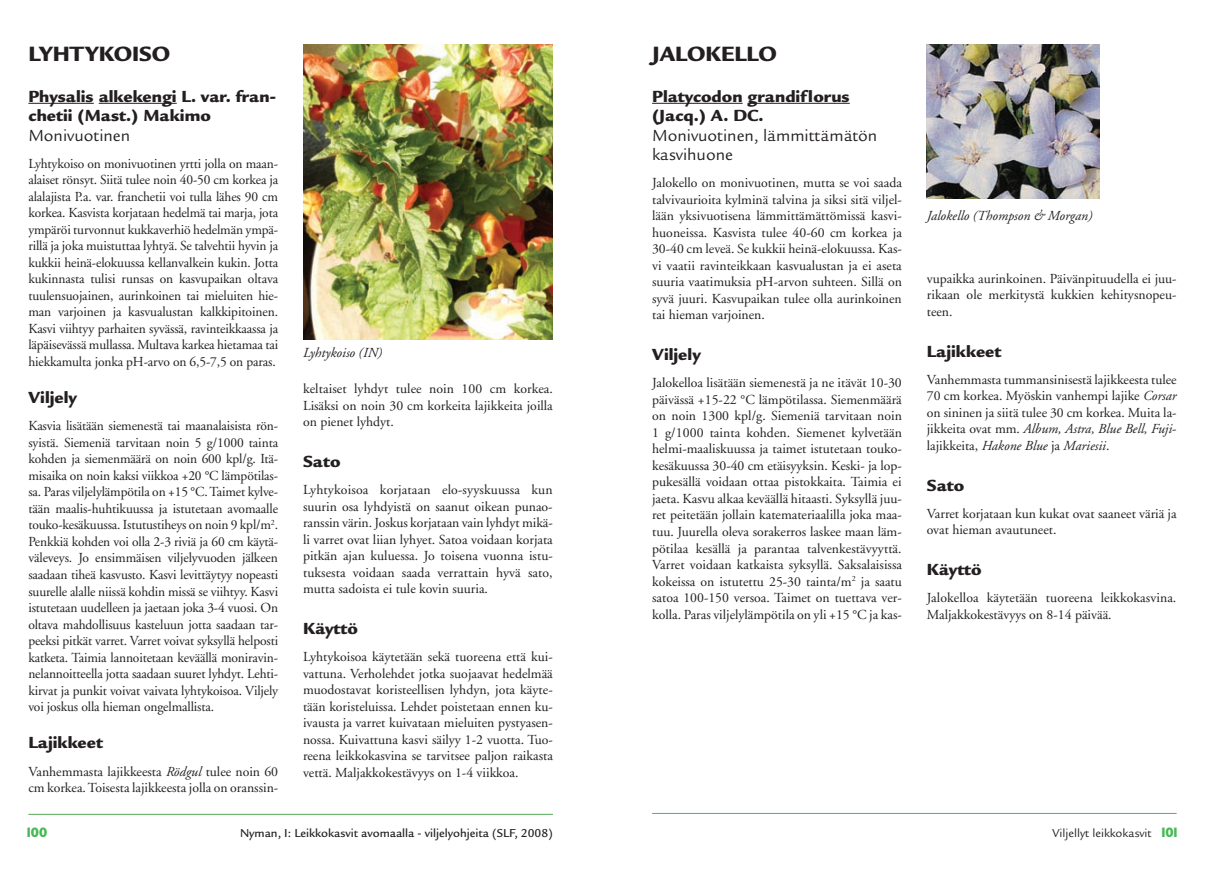
<style>
.page{position:relative;width:1205px;height:869px;background:#fff}
.page>*{position:absolute;margin:0;border:0;box-sizing:border-box;transform-origin:0 0}
.t1{font:900 22.5px "Legacy Sans";color:#231f20}
.t2{font:900 17.5px/19.5px "Legacy Sans";color:#231f20}
.t3{font:17.5px/19.5px "Legacy Sans";color:#231f20}
.t4{font:13.75px/16.5px "Adobe Garamond";color:#231f20;text-align:justify}
.t5{font:italic 13.75px "Adobe Garamond";color:#231f20}
.t6{font:700 condensed 13.75px "Humanist 521 BT Xtra";color:#49b857}
.t7{font:500 12.5px "Legacy Sans";color:#231f20}
.t8{font:12.5px "Legacy Sans";color:#231f20}
.s1{font-style:italic}
.s2{font-family:"Humanist 521 BT Xtra";font-weight:700;font-stretch:condensed;font-size:13.75px;color:#49b857}
</style>
<div class="page">
<hr style="left:28px;top:813px;width:525px;height:1px;background:#52aa54">
<hr style="left:652px;top:812px;width:524px;height:1px;background:#49b857">
<hr style="left:28px;top:103px;width:66px;height:1px;background:#231f20">
<hr style="left:99px;top:103px;width:78px;height:1px;background:#231f20">
<img style="left:303px;top:44px;width:250px;height:295px">
<hr style="left:652px;top:103px;width:90px;height:1px;background:#231f20">
<hr style="left:747px;top:103px;width:103px;height:1px;background:#231f20">
<img style="left:927px;top:44px;width:173px;height:154px">
<h1 class="t1" style="left:28px;top:40px;width:144px">LYHTYKOISO</h1>
<p class="t2" style="left:28px;top:86px;width:249px">Physalis alkekengi L. var. fran&shy;chetii (Mast.) Makimo</p>
<p class="t3" style="left:28px;top:125px;width:103px">Monivuotinen</p>
<p class="t4" style="left:28px;top:155px;width:251px">Lyhtykoiso on monivuotinen yrtti jolla on maan&shy;alaiset rönsyt. Siitä tulee noin 40-50 cm korkea ja alalajista P.a. var. franchetii voi tulla lähes 90 cm korkea. Kasvista korjataan hedelmä tai marja, jota ympäröi turvonnut kukkaverhiö hedelmän ympä&shy;rillä ja joka muistuttaa lyhtyä. Se talvehtii hyvin ja kukkii heinä-elokuussa kellanvalkein kukin. Jotta kukinnasta tulisi runsas on kasvupaikan oltava tuulensuojainen, aurinkoinen tai mieluiten hie&shy;man varjoinen ja kasvualustan kalkkipitoinen.<br>Kasvi viihtyy parhaiten syvässä, ravinteikkaassa ja läpäisevässä mullassa. Multava karkea hietamaa tai hiekkamulta jonka pH-arvo on 6,5-7,5 on paras.</p>
<p class="t2" style="left:28px;top:387px;width:50px">Viljely</p>
<p class="t4" style="left:28px;top:418px;width:251px">Kasvia lisätään siemenestä tai maanalaisista rön&shy;syistä. Siemeniä tarvitaan noin 5 g/1000 tainta kohden ja siemenmäärä on noin 600 kpl/g. Itä&shy;misaika on noin kaksi viikkoa +20 °C lämpötilas&shy;sa. Paras viljelylämpötila on +15 °C. Taimet kylve&shy;tään maalis-huhtikuussa ja istutetaan avomaalle touko-kesäkuussa. Istutustiheys on noin 9 kpl/m<sup>2</sup>.<br>Penkkiä kohden voi olla 2-3 riviä ja 60 cm käytä&shy;väleveys. Jo ensimmäisen viljelyvuoden jälkeen saadaan tiheä kasvusto. Kasvi levittäytyy nopeasti suurelle alalle niissä kohdin missä se viihtyy. Kasvi istutetaan uudelleen ja jaetaan joka 3-4 vuosi. On oltava mahdollisuus kasteluun jotta saadaan tar&shy;peeksi pitkät varret. Varret voivat syksyllä helposti katketa. Taimia lannoitetaan keväällä moniravin&shy;nelannoitteella jotta saadaan suuret lyhdyt. Lehti&shy;kirvat ja punkit voivat vaivata lyhtykoisoa. Viljely voi joskus olla hieman ongelmallista.</p>
<p class="t2" style="left:28px;top:732px;width:76px">Lajikkeet</p>
<p class="t4" style="left:28px;top:763px;width:251px">Vanhemmasta lajikkeesta <span class="s1">Rödgul</span> tulee noin 60 cm korkea. Toisesta lajikkeesta jolla on oranssin-</p>
<p class="t5" style="left:303px;top:345px;width:81px">Lyhtykoiso (IN)</p>
<p class="t4" style="left:303px;top:380px;width:251px">keltaiset lyhdyt tulee noin 100 cm korkea.<br>Lisäksi on noin 30 cm korkeita lajikkeita joilla on pienet lyhdyt.</p>
<p class="t2" style="left:303px;top:451px;width:39px">Sato</p>
<p class="t4" style="left:303px;top:481px;width:251px">Lyhtykoisoa korjataan elo-syyskuussa kun suurin osa lyhdyistä on saanut oikean punao&shy;ranssin värin. Joskus korjataan vain lyhdyt mikä&shy;li varret ovat liian lyhyet. Satoa voidaan korjata pitkän ajan kuluessa. Jo toisena vuonna istu&shy;tuksesta voidaan saada verrattain hyvä sato, mutta sadoista ei tule kovin suuria.</p>
<p class="t2" style="left:303px;top:618px;width:56px">Käyttö</p>
<p class="t4" style="left:303px;top:648px;width:251px">Lyhtykoisoa käytetään sekä tuoreena että kui&shy;vattuna. Verholehdet jotka suojaavat hedelmää muodostavat koristeellisen lyhdyn, jota käyte&shy;tään koristeluissa. Lehdet poistetaan ennen ku&shy;ivausta ja varret kuivataan mieluiten pystyasen&shy;nossa. Kuivattuna kasvi säilyy 1-2 vuotta. Tuo&shy;reena leikkokasvina se tarvitsee paljon raikasta vettä. Maljakkokestävyys on 1-4 viikkoa.</p>
<h1 class="t1" style="left:652px;top:40px;width:126px">JALOKELLO</h1>
<p class="t2" style="left:652px;top:86px;width:199px">Platycodon grandiflorus (Jacq.) A. DC.</p>
<p class="t3" style="left:652px;top:125px;width:227px">Monivuotinen, lämmittämätön kasvihuone</p>
<p class="t4" style="left:652px;top:175px;width:251px">Jalokello on monivuotinen, mutta se voi saada talvivaurioita kylminä talvina ja siksi sitä viljel&shy;lään yksivuotisena lämmittämättömissä kasvi&shy;huoneissa. Kasvista tulee 40-60 cm korkea ja 30-40 cm leveä. Se kukkii heinä-elokuussa. Kas&shy;vi vaatii ravinteikkaan kasvualustan ja ei aseta suuria vaatimuksia pH-arvon suhteen. Sillä on syvä juuri. Kasvupaikan tulee olla aurinkoinen tai hieman varjoinen.</p>
<p class="t2" style="left:652px;top:344px;width:50px">Viljely</p>
<p class="t4" style="left:652px;top:375px;width:251px">Jalokelloa lisätään siemenestä ja ne itävät 10-30 päivässä +15-22 °C lämpötilassa. Siemenmäärä on noin 1300 kpl/g. Siemeniä tarvitaan noin 1 g/1000 tainta kohden. Siemenet kylvetään helmi-maaliskuussa ja taimet istutetaan touko&shy;kesäkuussa 30-40 cm etäisyyksin. Keski- ja lop&shy;pukesällä voidaan ottaa pistokkaita. Taimia ei jaeta. Kasvu alkaa keväällä hitaasti. Syksyllä juu&shy;ret peitetään jollain katemateriaalilla joka maa&shy;tuu. Juurella oleva sorakerros laskee maan läm&shy;pötilaa kesällä ja parantaa talvenkestävyyttä.<br>Varret voidaan katkaista syksyllä. Saksalaisissa kokeissa on istutettu 25-30 tainta/m<sup>2</sup> ja saatu satoa 100-150 versoa. Taimet on tuettava ver&shy;kolla. Paras viljelylämpötila on yli +15 °C ja kas-</p>
<p class="t5" style="left:927px;top:208px;width:167px">Jalokello (Thompson &amp; Morgan)</p>
<p class="t4" style="left:927px;top:270px;width:251px">vupaikka aurinkoinen. Päivänpituudella ei juu&shy;rikaan ole merkitystä kukkien kehitysnopeu&shy;teen.</p>
<p class="t2" style="left:927px;top:341px;width:76px">Lajikkeet</p>
<p class="t4" style="left:927px;top:371px;width:251px">Vanhemmasta tummansinisestä lajikkeesta tulee 70 cm korkea. Myöskin vanhempi lajike <span class="s1">Corsar </span>on sininen ja siitä tulee 30 cm korkea. Muita la&shy;jikkeita ovat mm. <span class="s1">Album, Astra, Blue Bell, Fuji&shy;</span>lajikkeita, <span class="s1">Hakone Blue</span> ja <span class="s1">Mariesii</span>.</p>
<p class="t2" style="left:927px;top:475px;width:39px">Sato</p>
<p class="t4" style="left:927px;top:505px;width:251px">Varret korjataan kun kukat ovat saaneet väriä ja ovat hieman avautuneet.</p>
<p class="t2" style="left:927px;top:559px;width:56px">Käyttö</p>
<p class="t4" style="left:927px;top:589px;width:251px">Jalokelloa käytetään tuoreena leikkokasvina.<br>Maljakkokestävyys on 8-14 päivää.</p>
<p class="t6" style="left:27px;top:823px;width:22px">100</p>
<p class="t7" style="left:240px;top:825px;width:314px">Nyman, I: Leikkokasvit avomaalla - viljelyohjeita (SLF, 2008)</p>
<p class="t8" style="left:1052px;top:825px;width:127px">Viljellyt leikkokasvit <span class="s2">101</span></p>
</div>
